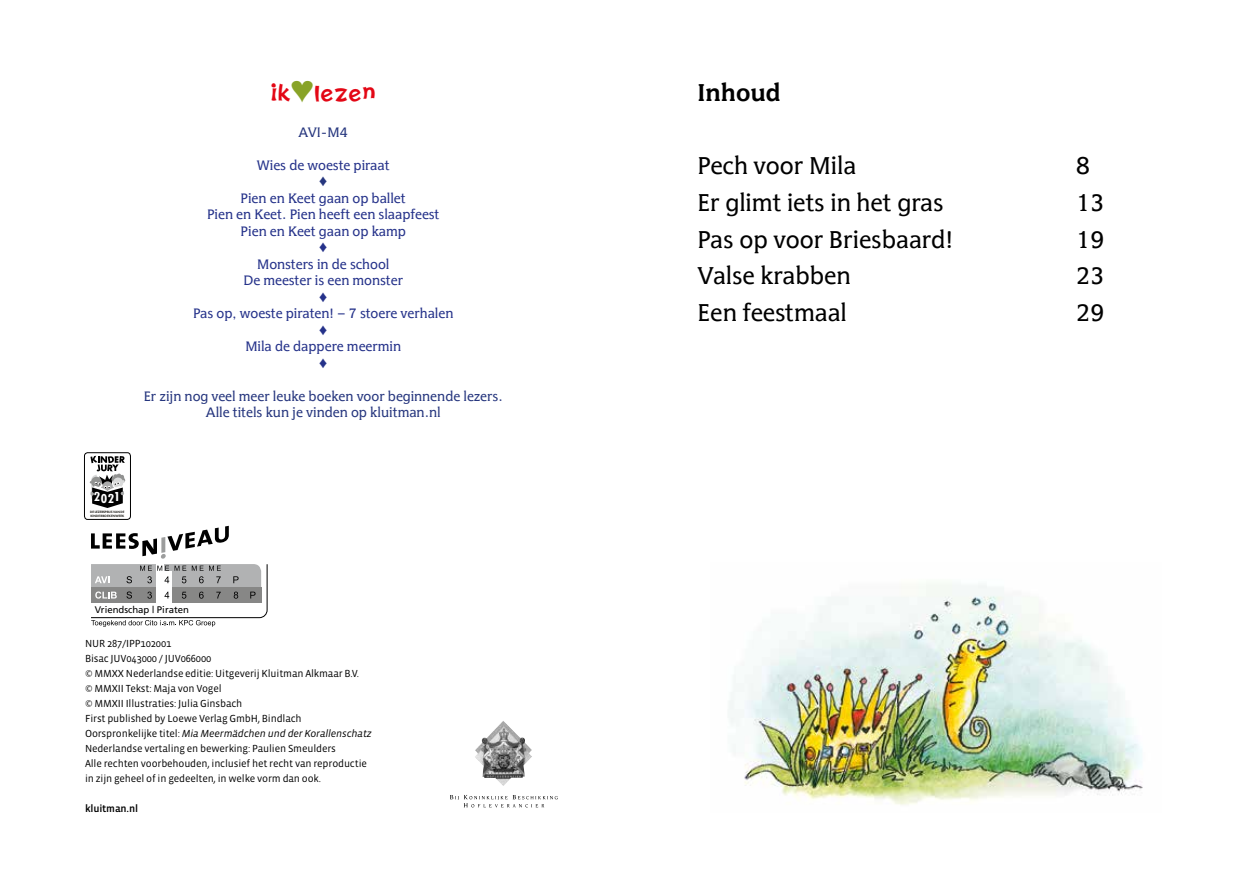
<style>
.page{position:relative;width:1259px;height:893px;background:#fff}
.page>*{position:absolute;margin:0;border:0;box-sizing:border-box;transform-origin:0 0}
.t1{font:500 24px "Hybrid";color:#000}
.t2{font:24px "Nanumunga";letter-spacing:.02em;color:#e30715;scale:1.1 1}
.t3{font:700 24px "Hybrid";color:#000}
.t4{font:500 13.5px/16.5px "Hybrid";color:#25328a;text-align:center}
.t5{font:500 13.5px/16.5px "Hybrid";color:#26367e;text-align:center}
.t6{font:700 13.5px "Futura PT Cond";color:#fff;scale:1.1 1}
.t7{font:10.5px/15px "Vista Sans";letter-spacing:-.015em;color:#000}
.t8{font:10.5px "Vista Sans Med";letter-spacing:-.015em;color:#000}
.t9{font:9.6px "Frutiger";color:#000}
.t10{font:600 3.3px/4.1px "Futura PT";letter-spacing:.02em;color:#100f0a}
.s1{color:#88a327}
.s2{font-style:italic}
</style>
<div class="page">
<img style="left:728px;top:584px;width:415px;height:221px">
<img style="left:475px;top:721px;width:57px;height:65px">
<svg style="left:450px;top:795px;width:108px;height:12px"></svg>
<svg style="left:91px;top:525px;width:177px;height:102px"></svg>
<div style="left:84px;top:453px;width:47px;height:67px;border:1px solid #000;border-radius:3px"></div>
<svg style="left:90px;top:456px;width:36px;height:52px"></svg>
<h1 class="t2" style="left:271px;top:73px;width:97px">ik<span class="s1">♥</span>lezen</h1>
<p class="t5" style="left:299px;top:124px;width:51px">AVI-M4</p>
<p class="t4" style="left:257px;top:157px;width:134px">Wies de woeste piraat</p>
<p class="t4" style="left:207px;top:190px;width:234px">Pien en Keet gaan op ballet<br>Pien en Keet. Pien heeft een slaapfeest<br>Pien en Keet gaan op kamp</p>
<p class="t4" style="left:243px;top:256px;width:161px">Monsters in de school<br>De meester is een monster</p>
<p class="t4" style="left:193px;top:305px;width:262px">Pas op, woeste piraten! – 7 stoere verhalen</p>
<p class="t4" style="left:245px;top:338px;width:157px">Mila de dappere meermin</p>
<p class="t5" style="left:144px;top:388px;width:361px">Er zijn nog veel meer leuke boeken voor beginnende lezers.<br>Alle titels kun je vinden op kluitman.nl</p>
<p class="t6" style="left:94px;top:490px;width:25px">2021</p>
<p class="t10" style="left:90px;top:510px;width:36px">DE LEZERSPRIJS VAN DE<br>KINDERBOEKENWEEK</p>
<p class="t9" style="left:95px;top:604px;width:96px">Vriendschap | Piraten</p>
<p class="t7" style="left:85px;top:636px;width:288px">NUR 287/IPP102001<br>Bisac JUV043000 / JUV066000<br>© MMXX Nederlandse editie: Uitgeverij Kluitman Alkmaar B.V.<br>© MMXII Tekst: Maja von Vogel<br>© MMXII Illustraties: Julia Ginsbach<br>First published by Loewe Verlag GmbH, Bindlach Oorspronkelijke titel: <span class="s2">Mia Meermädchen und der Korallenschatz </span>Nederlandse vertaling en bewerking: Paulien Smeulders<br>Alle rechten voorbehouden, inclusief het recht van reproductie in zijn geheel of in gedeelten, in welke vorm dan ook.</p>
<p class="t8" style="left:85px;top:803px;width:54px">kluitman.nl</p>
<h1 class="t3" style="left:697px;top:77px;width:84px">Inhoud</h1>
<h1 class="t1" style="left:697px;top:150px;width:160px">Pech voor Mila</h1>
<h1 class="t1" style="left:1075px;top:150px;width:16px">8</h1>
<h1 class="t1" style="left:697px;top:187px;width:248px">Er glimt iets in het gras</h1>
<h1 class="t1" style="left:1075px;top:187px;width:30px">13</h1>
<h1 class="t1" style="left:697px;top:224px;width:257px">Pas op voor Briesbaard!</h1>
<h1 class="t1" style="left:1075px;top:224px;width:30px">19</h1>
<h1 class="t1" style="left:697px;top:261px;width:155px">Valse krabben</h1>
<h1 class="t1" style="left:1075px;top:261px;width:30px">23</h1>
<h1 class="t1" style="left:697px;top:297px;width:151px">Een feestmaal</h1>
<h1 class="t1" style="left:1075px;top:297px;width:30px">29</h1>
</div>
